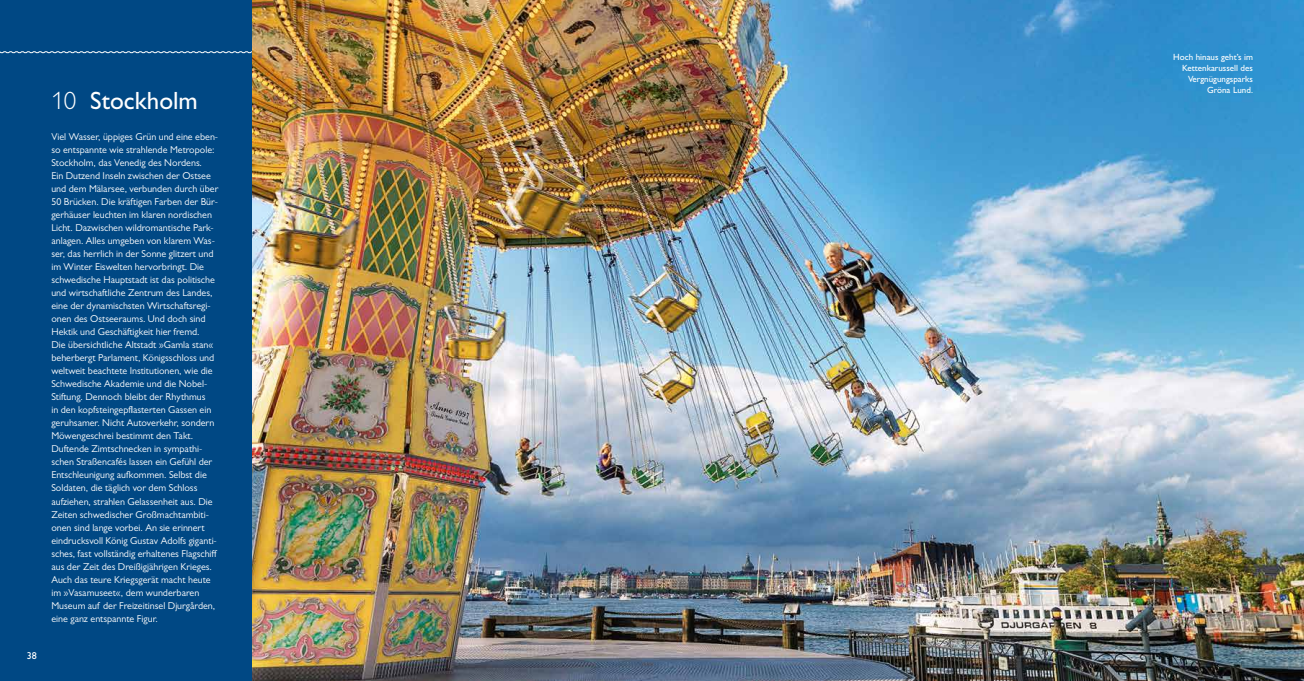
<style>
.page{position:relative;width:1304px;height:681px;background:#fff}
.page>*{position:absolute;margin:0;border:0;box-sizing:border-box;transform-origin:0 0}
.t1{font:500 25px "Gill Sans MT Pro";color:#fff}
.t2{font:10px/13px "Gill Sans MT Pro";color:#fff}
.t3{font:500 10px "Gill Sans MT Pro";color:#fff}
.t4{font:500 9px/11px "Gill Sans MT Pro";color:#fff;text-align:right}
.s1{font-weight:300}
</style>
<div class="page">
<div style="left:0;top:0;width:270px;height:680px;background:#004884"></div>
<svg style="left:0;top:51px;width:252px;height:2px"></svg>
<img style="left:252px;top:0;width:1052px;height:680px">
<p class="t3" style="left:27px;top:649px;width:12px">38</p>
<h1 class="t1" style="left:51px;top:86px;width:148px"><span class="s1">10</span> Stockholm</h1>
<p class="t2" style="left:51px;top:130px;width:168px">Viel Wasser, üppiges Grün und eine eben&shy;so entspannte wie strahlende Metropole:<br>Stockholm, das Venedig des Nordens.<br>Ein Dutzend Inseln zwischen der Ostsee und dem Mälarsee, verbunden durch über 50 Brücken. Die kräftigen Farben der Bür&shy;gerhäuser leuchten im klaren nordischen Licht. Dazwischen wildromantische Park&shy;anlagen. Alles umgeben von klarem Was&shy;ser, das herrlich in der Sonne glitzert und im Winter Eiswelten hervorbringt. Die schwedische Hauptstadt ist das politische und wirtschaftliche Zentrum des Landes, eine der dynamischsten Wirtschaftsregi&shy;onen des Ostseeraums. Und doch sind Hektik und Geschäftigkeit hier fremd.<br>Die übersichtliche Altstadt »Gamla stan« beherbergt Parlament, Königsschloss und weltweit beachtete Institutionen, wie die Schwedische Akademie und die Nobel-Stiftung. Dennoch bleibt der Rhythmus<br>in den kopfsteingepflasterten Gassen ein geruhsamer. Nicht Autoverkehr, sondern Möwengeschrei bestimmt den Takt.<br>Duftende Zimtschnecken in sympathi&shy;schen Straßencafés lassen ein Gefühl der Entschleunigung aufkommen. Selbst die Soldaten, die täglich vor dem Schloss aufziehen, strahlen Gelassenheit aus. Die Zeiten schwedischer Großmachtambiti&shy;onen sind lange vorbei. An sie erinnert eindrucksvoll König Gustav Adolfs giganti&shy;sches, fast vollständig erhaltenes Flagschiff aus der Zeit des Dreißigjährigen Krieges.<br>Auch das teure Kriegsgerät macht heute im »Vasamuseet«, dem wunderbaren Museum auf der Freizeitinsel Djurgården, eine ganz entspannte Figur.</p>
<p class="t4" style="left:1173px;top:52px;width:81px">Hoch hinaus geht’s im<br>Kettenkarussell des<br>Vergnügungsparks<br>Gröna Lund.</p>
</div>
